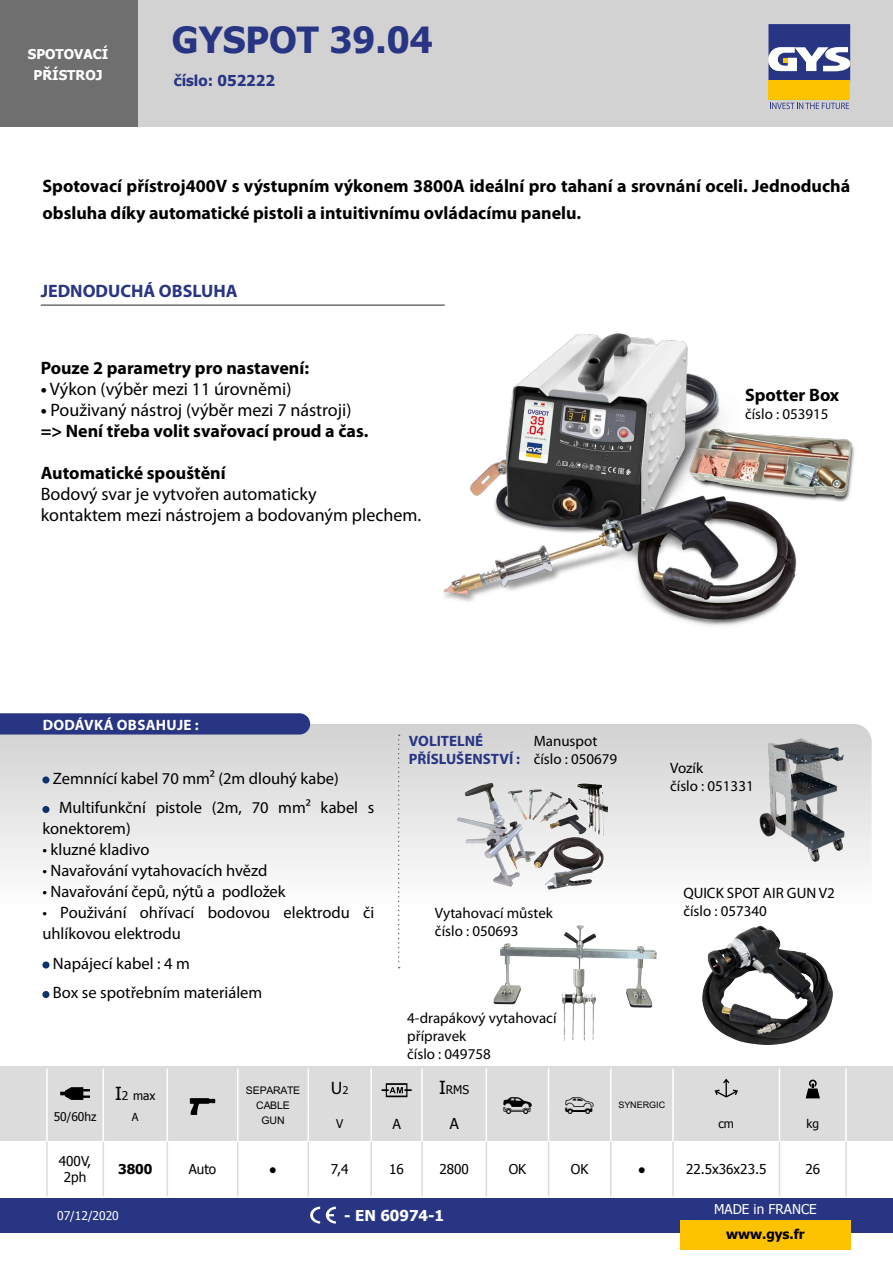
<style>
.page{position:relative;width:893px;height:1263px;background:#fff}
.page>*{position:absolute;margin:0;border:0;box-sizing:border-box;transform-origin:0 0}
.t1{font:700 36px "Tahoma";color:#283583}
.t2{font:700 18px/27px "Myriad Pro";color:#000}
.t3{font:18px/21px "Myriad Pro";color:#000}
.t4{font:700 18px "Myriad Pro";color:#283583}
.t5{font:16.5px/29.5px "Myriad Pro";color:#000}
.t6{font:15px/18px "Myriad Pro";color:#000}
.t7{font:700 15px/18px "Myriad Pro";color:#283583}
.t8{font:700 15px "Myriad Pro";letter-spacing:.02em;color:#fff}
.t9{font:700 15px "Tahoma";color:#283583}
.t10{font:700 15px "Tahoma";color:#fff}
.t11{font:15px "Tahoma";color:#000}
.t12{font:13.5px/16.2px "Tahoma";color:#000;text-align:center}
.t13{font:700 13.5px "Tahoma";color:#fff}
.t14{font:700 13.5px "Tahoma";color:#000}
.t15{font:13.5px "Tahoma";color:#fff}
.t16{font:12px "Tahoma";color:#000}
.t17{font:12px "Tahoma";color:#fff}
.t18{font:12px "Myriad Pro";color:#000}
.t19{font:10.5px/15px "GYS";color:#000;text-align:center}
.t20{font:9px "GYS";color:#000}
.s1{font-weight:700}
.s2{font-weight:400}
.s3{font-size:18px}
.s4{font-size:12px}
</style>
<div class="page">
<div style="left:137px;top:0;width:756px;height:127px;background:#d2d2d2"></div>
<div style="left:0;top:1198px;width:893px;height:34px;background:#283583"></div>
<div style="left:768px;top:81px;width:82px;height:19px;background:#fdc300"></div>
<svg style="left:768px;top:24px;width:82px;height:57px;background:#676ea1"></svg>
<svg style="left:770px;top:103px;width:79px;height:6px"></svg>
<div style="left:0;top:0;width:137px;height:127px;background:#706f6f"></div>
<div style="left:680px;top:1220px;width:170px;height:30px;background:#fdc300"></div>
<svg style="left:0;top:724px;width:872px;height:166px"></svg>
<div style="left:0;top:713px;width:310px;height:21px;background:#283583"></div>
<div style="left:0;top:1066px;width:893px;height:75px;background:#dcdcdc"></div>
<svg style="left:102px;top:1142px;width:679px;height:54px"></svg>
<hr style="left:103px;top:1068px;width:1px;height:38px;background:#fff">
<hr style="left:167px;top:1068px;width:1px;height:38px;background:#fff">
<hr style="left:237px;top:1068px;width:2px;height:38px;background:#fff">
<hr style="left:307px;top:1068px;width:2px;height:38px;background:#fff">
<hr style="left:370px;top:1068px;width:2px;height:38px;background:#fff">
<hr style="left:421px;top:1068px;width:2px;height:38px;background:#fff">
<hr style="left:486px;top:1068px;width:1px;height:38px;background:#fff">
<hr style="left:548px;top:1068px;width:1px;height:38px;background:#fff">
<hr style="left:610px;top:1068px;width:1px;height:38px;background:#fff">
<hr style="left:672px;top:1068px;width:2px;height:38px;background:#fff">
<hr style="left:779px;top:1068px;width:1px;height:38px;background:#fff">
<hr style="left:845px;top:1068px;width:2px;height:38px;background:#fff">
<hr style="left:103px;top:1106px;width:1px;height:35px;background:#fff">
<hr style="left:167px;top:1106px;width:1px;height:35px;background:#fff">
<hr style="left:237px;top:1106px;width:2px;height:35px;background:#fff">
<hr style="left:307px;top:1106px;width:2px;height:35px;background:#fff">
<hr style="left:370px;top:1106px;width:2px;height:35px;background:#fff">
<hr style="left:421px;top:1106px;width:2px;height:35px;background:#fff">
<hr style="left:486px;top:1106px;width:1px;height:35px;background:#fff">
<hr style="left:548px;top:1106px;width:1px;height:35px;background:#fff">
<hr style="left:610px;top:1106px;width:1px;height:35px;background:#fff">
<hr style="left:672px;top:1106px;width:2px;height:35px;background:#fff">
<hr style="left:779px;top:1106px;width:1px;height:35px;background:#fff">
<hr style="left:845px;top:1106px;width:2px;height:35px;background:#fff">
<hr style="left:46px;top:1068px;width:2px;height:38px;background:#fff">
<hr style="left:46px;top:1106px;width:2px;height:35px;background:#fff">
<hr style="left:46px;top:1141px;width:2px;height:55px;background:#dcdcdc">
<hr style="left:103px;top:1142px;width:1px;height:54px;background:#dcdcdc">
<hr style="left:167px;top:1142px;width:1px;height:54px;background:#dcdcdc">
<hr style="left:237px;top:1142px;width:2px;height:54px;background:#dcdcdc">
<hr style="left:307px;top:1142px;width:2px;height:54px;background:#dcdcdc">
<hr style="left:370px;top:1141px;width:2px;height:55px;background:#dcdcdc">
<hr style="left:421px;top:1141px;width:2px;height:55px;background:#dcdcdc">
<hr style="left:486px;top:1141px;width:1px;height:55px;background:#dcdcdc">
<hr style="left:548px;top:1141px;width:1px;height:55px;background:#dcdcdc">
<hr style="left:610px;top:1141px;width:1px;height:55px;background:#dcdcdc">
<hr style="left:672px;top:1141px;width:2px;height:55px;background:#dcdcdc">
<hr style="left:779px;top:1141px;width:1px;height:55px;background:#dcdcdc">
<hr style="left:845px;top:1141px;width:2px;height:55px;background:#dcdcdc">
<svg style="left:60px;top:1087px;width:30px;height:13px"></svg>
<svg style="left:190px;top:1098px;width:25px;height:17px"></svg>
<svg style="left:382px;top:1083px;width:30px;height:14px"></svg>
<svg style="left:714px;top:1078px;width:24px;height:19px"></svg>
<svg style="left:806px;top:1079px;width:14px;height:19px"></svg>
<img style="left:457px;top:783px;width:42px;height:82px">
<img style="left:752px;top:731px;width:100px;height:135px">
<img style="left:443px;top:333px;width:412px;height:293px">
<img style="left:494px;top:925px;width:163px;height:82px">
<img style="left:561px;top:969px;width:35px;height:72px">
<svg style="left:398px;top:734px;width:2px;height:234px"></svg>
<svg style="left:310px;top:1206px;width:10px;height:17px"></svg>
<svg style="left:326px;top:1206px;width:10px;height:17px"></svg>
<img style="left:702px;top:927px;width:131px;height:118px">
<hr style="left:41px;top:304px;width:404px;height:2px;background:#706f6f">
<div style="left:42px;top:776px;width:7px;height:7px;background:#10326c;border-radius:50%"></div>
<div style="left:42px;top:806px;width:7px;height:7px;background:#10326c;border-radius:50%"></div>
<div style="left:42px;top:961px;width:7px;height:7px;background:#10326c;border-radius:50%"></div>
<div style="left:42px;top:991px;width:7px;height:7px;background:#10326c;border-radius:50%"></div>
<p class="t13" style="left:28px;top:45px;width:82px">SPOTOVACÍ</p>
<h1 class="t1" style="left:172px;top:15px;width:262px">GYSPOT 39.04</h1>
<p class="t13" style="left:34px;top:66px;width:70px">PŘÍSTROJ</p>
<p class="t9" style="left:174px;top:70px;width:103px">číslo: 052222</p>
<p class="t2" style="left:43px;top:172px;width:809px">Spotovací přístroj400V s výstupním výkonem 3800A ideální pro tahaní a srovnání oceli. Jednoduchá obsluha díky automatické pistoli a intuitivnímu ovládacímu panelu.</p>
<p class="t4" style="left:41px;top:280px;width:198px">JEDNODUCHÁ OBSLUHA</p>
<p class="t2" style="left:41px;top:354px;width:270px">Pouze 2 parametry pro nastavení:</p>
<p class="t3" style="left:41px;top:379px;width:252px"><span class="s1">•</span> Výkon (výběr mezi 11 úrovněmi)</p>
<p class="t2" style="left:41px;top:399px;width:329px;line-height:21px">• <span class="s2">Použivaný nástroj (výběr mezi 7 nástroji) </span>=&gt; Není třeba volit svařovací proud a čas.</p>
<p class="t2" style="left:41px;top:459px;width:186px">Automatické spouštění</p>
<p class="t3" style="left:41px;top:484px;width:382px">Bodový svar je vytvořen automaticky<br>kontaktem mezi nástrojem a bodovaným plechem.</p>
<p class="t8" style="left:43px;top:715px;width:157px">DODÁVKÁ OBSAHUJE :</p>
<p class="t2" style="left:745px;top:381px;width:96px">Spotter Box</p>
<p class="t6" style="left:745px;top:405px;width:85px">číslo : 053915</p>
<p class="t5" style="left:59px;top:763px;width:317px;text-indent:-6px">Zemnnící kabel 70 mm² (2m dlouhý kabe)<br>Multifunkční pistole (2m, 70 mm² kabel s</p>
<p class="t5" style="left:42px;top:813px;width:90px">konektorem)</p>
<p class="t5" style="left:42px;top:834px;width:109px">• kluzné kladivo</p>
<p class="t5" style="left:42px;top:855px;width:226px">• Navařování vytahovacích hvězd</p>
<p class="t5" style="left:42px;top:876px;width:245px">• Navařování čepů, nýtů a podložek</p>
<p class="t5" style="left:42px;top:902px;width:333px;line-height:21px">• Použivání ohřívací bodovou elektrodu či uhlíkovou elektrodu</p>
<p class="t5" style="left:53px;top:948px;width:211px">Napájecí kabel : 4 m<br>Box se spotřebním materiálem</p>
<p class="t7" style="left:409px;top:731px;width:113px">VOLITELNÉ<br>PŘÍSLUŠENSTVÍ :</p>
<p class="t6" style="left:534px;top:731px;width:85px">Manuspot číslo : 050679</p>
<p class="t6" style="left:670px;top:759px;width:85px">Vozík<br>číslo : 051331</p>
<p class="t6" style="left:683px;top:884px;width:153px">QUICK SPOT AIR GUN V2</p>
<p class="t6" style="left:435px;top:904px;width:119px">Vytahovací můstek</p>
<p class="t6" style="left:683px;top:902px;width:85px">číslo : 057340</p>
<p class="t6" style="left:435px;top:922px;width:85px">číslo : 050693</p>
<p class="t6" style="left:407px;top:1009px;width:151px">4-drapákový vytahovací přípravek<br>číslo : 049758</p>
<p class="t16" style="left:115px;top:1087px;width:42px"><span class="s3">I</span>2 max</p>
<p class="t19" style="left:246px;top:1082px;width:56px">SEPARATE<br>CABLE<br>GUN</p>
<p class="t3" style="left:331px;top:1077px;width:19px">U<span class="s4">2</span></p>
<p class="t16" style="left:439px;top:1082px;width:32px"><span class="s3">I</span>RMS</p>
<p class="t20" style="left:618px;top:1099px;width:48px">SYNERGIC</p>
<p class="t16" style="left:54px;top:1109px;width:44px">50/60hz</p>
<p class="t18" style="left:132px;top:1109px;width:9px">A</p>
<p class="t16" style="left:336px;top:1116px;width:9px">V</p>
<p class="t6" style="left:392px;top:1115px;width:11px">A</p>
<p class="t11" style="left:450px;top:1114px;width:10px">A</p>
<p class="t16" style="left:718px;top:1116px;width:17px">cm</p>
<p class="t16" style="left:806px;top:1116px;width:14px">kg</p>
<p class="t12" style="left:59px;top:1152px;width:34px">400V,<br>2ph</p>
<p class="t14" style="left:118px;top:1160px;width:36px">3800</p>
<p class="t12" style="left:189px;top:1160px;width:29px">Auto</p>
<p class="t12" style="left:269px;top:1160px;width:10px">●</p>
<p class="t12" style="left:331px;top:1160px;width:19px">7,4</p>
<p class="t12" style="left:389px;top:1160px;width:16px">16</p>
<p class="t12" style="left:439px;top:1160px;width:31px">2800</p>
<p class="t12" style="left:509px;top:1160px;width:19px">OK</p>
<p class="t12" style="left:571px;top:1160px;width:19px">OK</p>
<p class="t12" style="left:638px;top:1160px;width:10px">●</p>
<p class="t12" style="left:686px;top:1160px;width:82px">22.5x36x23.5</p>
<p class="t12" style="left:805px;top:1160px;width:16px">26</p>
<p class="t17" style="left:57px;top:1207px;width:63px">07/12/2020</p>
<p class="t10" style="left:344px;top:1205px;width:101px">- EN 60974-1</p>
<p class="t15" style="left:714px;top:1200px;width:104px">MADE in FRANCE</p>
<p class="t14" style="left:726px;top:1225px;width:80px">www.gys.fr</p>
</div>
